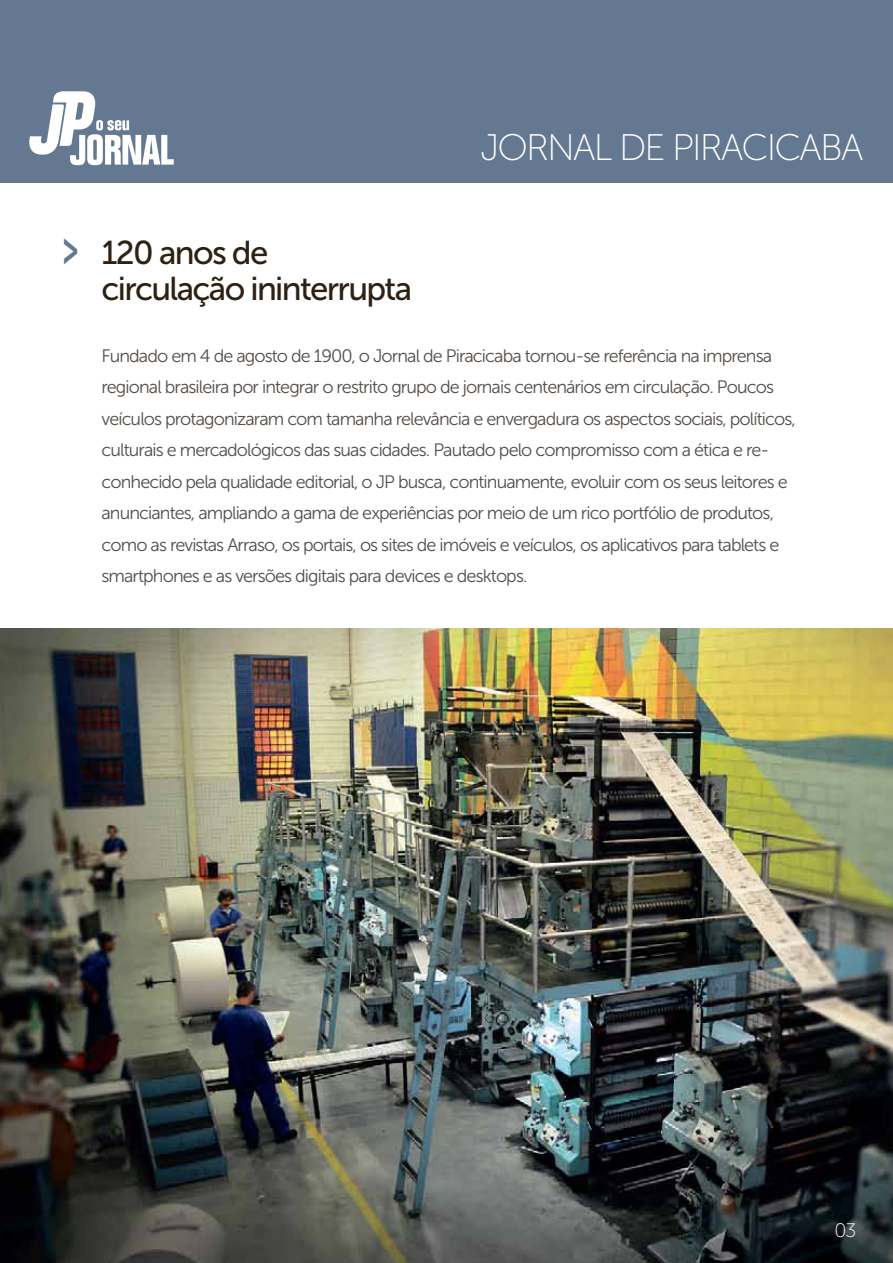
<style>
.page{position:relative;width:893px;height:1263px;background:#fff}
.page>*{position:absolute;margin:0;border:0;box-sizing:border-box;transform-origin:0 0}
.t1{font:51px "Museo Sans 700";color:#647891;scale:.53 1}
.t2{font:36.9px "Museo Sans 100";letter-spacing:-.05em;color:#fff}
.t3{font:33px/36px "Museo Sans 500";letter-spacing:-.05em;color:#2e2113}
.t4{font:19.5px "Museo Sans 100";color:#fff}
.t5{font:18px/31.5px "Museo Sans 300";letter-spacing:-.05em;color:#544d48}
</style>
<div class="page">
<div style="left:0;top:0;width:893px;height:183px;background:#647891"></div>
<svg style="left:29px;top:91px;width:145px;height:74px"></svg>
<img style="left:0;top:628px;width:893px;height:635px">
<h2 class="t2" style="left:480px;top:128px;width:385px">JORNAL DE PIRACICABA</h2>
<h1 class="t1" style="left:63px;top:220px;width:30px">&gt;</h1>
<h3 class="t3" style="left:102px;top:235px;width:312px">120 anos de circulação ininterrupta</h3>
<p class="t5" style="left:102px;top:340px;width:696px">Fundado em 4 de agosto de 1900, o Jornal de Piracicaba tornou-se referência na imprensa regional brasileira por integrar o restrito grupo de jornais centenários em circulação. Poucos veículos protagonizaram com tamanha relevância e envergadura os aspectos sociais, políticos, culturais e mercadológicos das suas cidades. Pautado pelo compromisso com a ética e re&shy;conhecido pela qualidade editorial, o JP busca, continuamente, evoluir com os seus leitores e anunciantes, ampliando a gama de experiências por meio de um rico portfólio de produtos, como as revistas Arraso, os portais, os sites de imóveis e veículos, os aplicativos para tablets e smartphones e as versões digitais para devices e desktops.</p>
<p class="t4" style="left:834px;top:1220px;width:24px">03</p>
</div>
